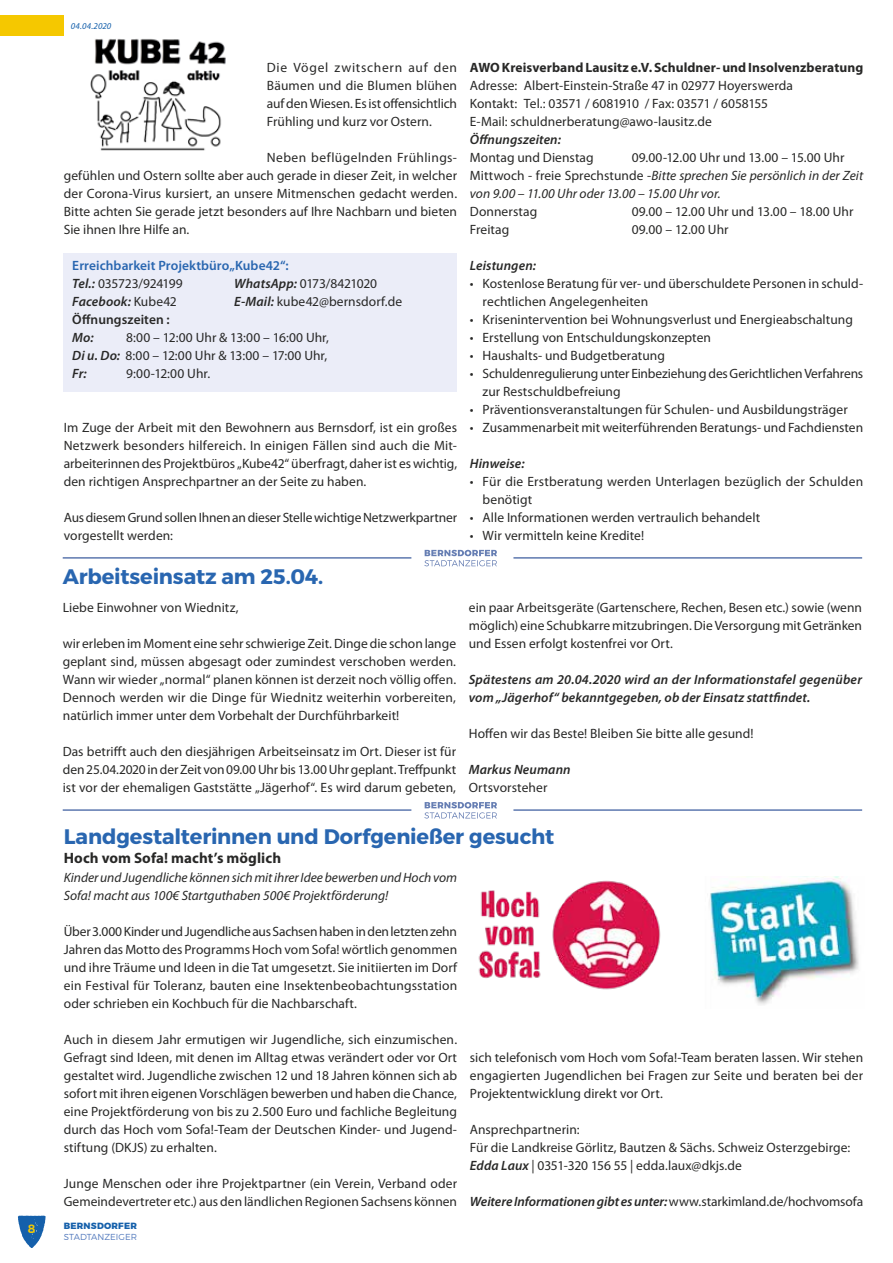
<style>
.page{position:relative;width:893px;height:1263px;background:#fff}
.page>*{position:absolute;margin:0;border:0;box-sizing:border-box;transform-origin:0 0}
.t1{font:700 21px "Montserrat";letter-spacing:-.005em;color:#2966b0}
.t2{font:700 15px "Myriad Pro";letter-spacing:.005em;color:#282827}
.t3{font:13.5px/18px "Myriad Pro";letter-spacing:.005em;color:#282827;text-align:justify}
.t4{font:italic 13.5px/18px "Myriad Pro";color:#282827}
.t5{font:italic 600 13.5px/18px "Myriad Pro";letter-spacing:.01em;color:#282827}
.t6{font:700 13.5px "Myriad Pro";letter-spacing:.005em;color:#282827}
.t7{font:600 13.5px/18px "Myriad Pro";letter-spacing:.005em;color:#2966b0}
.t8{font:13.5px "Myriad Pro";letter-spacing:-.03em;color:#282827}
.t9{font:600 13.5px "Myriad Pro";letter-spacing:.005em;color:#282827}
.t10{font:600 12px "Montserrat";color:#f6ca00}
.t11{font:800 9px "Montserrat";letter-spacing:.025em;color:#1560ab}
.t12{font:italic 9px "Myriad Pro";letter-spacing:.005em;color:#1560ab}
.t13{font:300 8.7px "Montserrat";color:#537abd}
.s1{font-style:italic;color:#282827}
.s2{font-weight:400;color:#282827}
.s3{font-weight:600;font-style:italic}
.s4{font-weight:400;font-style:normal}
.s5{font-style:normal}
</style>
<div class="page">
<svg style="left:18px;top:1215px;width:28px;height:33px"></svg>
<div style="left:0;top:15px;width:64px;height:21px;background:#f5c800"></div>
<hr style="left:63px;top:557px;width:348px;height:2px;background:#5d78af">
<hr style="left:513px;top:557px;width:349px;height:2px;background:#5d78af">
<svg style="left:424px;top:550px;width:73px;height:16px"></svg>
<hr style="left:63px;top:809px;width:348px;height:2px;background:#5d78af">
<hr style="left:513px;top:809px;width:349px;height:2px;background:#5d78af">
<svg style="left:424px;top:802px;width:73px;height:16px"></svg>
<img style="left:90px;top:39px;width:136px;height:112px">
<div style="left:64px;top:254px;width:393px;height:138px;background:#ebedf8"></div>
<img style="left:478px;top:876px;width:381px;height:129px">
<p class="t12" style="left:71px;top:20px;width:42px">04.04.2020</p>
<p class="t3" style="left:267px;top:58px;width:192px">Die Vögel zwitschern auf den Bäumen und die Blumen blühen auf den Wiesen. Es ist offensichtlich Frühling und kurz vor Ostern.</p>
<p class="t3" style="left:64px;top:148px;width:395px;text-indent:203px">Neben beflügelnden Frühlings&shy;gefühlen und Ostern sollte aber auch gerade in dieser Zeit, in welcher der Corona-Virus kursiert, an unsere Mitmenschen gedacht werden.<br>Bitte achten Sie gerade jetzt besonders auf Ihre Nachbarn und bieten Sie ihnen Ihre Hilfe an.</p>
<p class="t7" style="left:72px;top:256px;width:218px">Erreichbarkeit Projektbüro„Kube42“:<br><span class="s1">Tel.:</span> <span class="s2">035723/924199</span></p>
<p class="t8" style="left:234px;top:275px;width:144px"><span class="s3">WhatsApp:</span> 0173/8421020</p>
<p class="t5" style="left:72px;top:292px;width:106px">Facebook: <span class="s4">Kube42</span></p>
<p class="t3" style="left:234px;top:292px;width:169px"><span class="s3">E-Mail:</span> kube42@bernsdorf.de</p>
<p class="t9" style="left:72px;top:311px;width:99px">Öffnungszeiten :</p>
<p class="t5" style="left:72px;top:328px;width:23px">Mo:</p>
<p class="t3" style="left:72px;top:328px;width:258px;text-align:left;text-indent:54px">8:00 – 12:00 Uhr &amp; 13:00 – 16:00 Uhr,<br><span class="s3">Di u. Do:</span> 8:00 – 12:00 Uhr &amp; 13:00 – 17:00 Uhr,<br><span class="s3">Fr:</span></p>
<p class="t3" style="left:126px;top:364px;width:85px">9:00-12:00 Uhr.</p>
<p class="t3" style="left:64px;top:418px;width:395px">Im Zuge der Arbeit mit den Bewohnern aus Bernsdorf, ist ein großes Netzwerk besonders hilfereich. In einigen Fällen sind auch die Mit&shy;arbeiterinnen des Projektbüros „Kube42“ überfragt, daher ist es wichtig, den richtigen Ansprechpartner an der Seite zu haben.</p>
<p class="t3" style="left:64px;top:508px;width:395px">Aus diesem Grund sollen Ihnen an dieser Stelle wichtige Netzwerkpartner vorgestellt werden:</p>
<h1 class="t1" style="left:63px;top:564px;width:262px">Arbeitseinsatz am 25.04.</h1>
<p class="t3" style="left:63px;top:598px;width:177px">Liebe Einwohner von Wiednitz,</p>
<p class="t3" style="left:63px;top:634px;width:395px">wir erleben im Moment eine sehr schwierige Zeit. Dinge die schon lange geplant sind, müssen abgesagt oder zumindest verschoben werden.<br>Wann wir wieder „normal“ planen können ist derzeit noch völlig offen.<br>Dennoch werden wir die Dinge für Wiednitz weiterhin vorbereiten, natürlich immer unter dem Vorbehalt der Durchführbarkeit!</p>
<p class="t3" style="left:63px;top:742px;width:395px">Das betrifft auch den diesjährigen Arbeitseinsatz im Ort. Dieser ist für den 25.04.2020 in der Zeit von 09.00 Uhr bis 13.00 Uhr geplant. Treffpunkt ist vor der ehemaligen Gaststätte „Jägerhof“. Es wird darum gebeten,</p>
<p class="t6" style="left:470px;top:59px;width:395px">AWO Kreisverband Lausitz e.V. Schuldner- und Insolvenzberatung</p>
<p class="t3" style="left:470px;top:76px;width:325px;text-align:left">Adresse: Albert-Einstein-Straße 47 in 02977 Hoyerswerda<br>Kontakt: Tel.: 03571 / 6081910 / Fax: 03571 / 6058155<br>E-Mail: schuldnerberatung@awo-lausitz.de</p>
<p class="t5" style="left:470px;top:130px;width:93px">Öffnungszeiten:</p>
<p class="t3" style="left:470px;top:148px;width:125px">Montag und Dienstag</p>
<p class="t4" style="left:470px;top:148px;width:395px;text-indent:162px"><span class="s5">09.00-12.00 Uhr und 13.00 – 15.00 Uhr<br>Mittwoch - freie Sprechstunde -</span>Bitte sprechen Sie persönlich in der Zeit von 9.00 – 11.00 Uhr oder 13.00 – 15.00 Uhr vor.</p>
<p class="t3" style="left:470px;top:202px;width:69px">Donnerstag</p>
<p class="t3" style="left:632px;top:202px;width:223px">09.00 – 12.00 Uhr und 13.00 – 18.00 Uhr</p>
<p class="t3" style="left:470px;top:220px;width:41px">Freitag</p>
<p class="t3" style="left:632px;top:220px;width:98px">09.00 – 12.00 Uhr</p>
<p class="t5" style="left:470px;top:256px;width:68px">Leistungen:</p>
<p class="t3" style="left:483px;top:274px;width:382px;text-indent:-13px">• Kostenlose Beratung für ver- und überschuldete Personen in schuld&shy;rechtlichen Angelegenheiten</p>
<p class="t3" style="left:470px;top:310px;width:385px">• Krisenintervention bei Wohnungsverlust und Energieabschaltung</p>
<p class="t3" style="left:470px;top:328px;width:243px">• Erstellung von Entschuldungskonzepten</p>
<p class="t3" style="left:470px;top:346px;width:197px">• Haushalts- und Budgetberatung</p>
<p class="t3" style="left:483px;top:364px;width:382px;text-indent:-13px">• Schuldenregulierung unter Einbeziehung des Gerichtlichen Verfahrens zur Restschuldbefreiung</p>
<p class="t3" style="left:470px;top:400px;width:379px">• Präventionsveranstaltungen für Schulen- und Ausbildungsträger</p>
<p class="t3" style="left:470px;top:418px;width:395px">• Zusammenarbeit mit weiterführenden Beratungs- und Fachdiensten</p>
<p class="t5" style="left:470px;top:454px;width:56px">Hinweise:</p>
<p class="t3" style="left:483px;top:472px;width:382px;text-indent:-13px">• Für die Erstberatung werden Unterlagen bezüglich der Schulden benötigt</p>
<p class="t3" style="left:470px;top:508px;width:292px">• Alle Informationen werden vertraulich behandelt</p>
<p class="t3" style="left:470px;top:526px;width:176px">• Wir vermitteln keine Kredite!</p>
<p class="t3" style="left:469px;top:598px;width:395px">ein paar Arbeitsgeräte (Gartenschere, Rechen, Besen etc.) sowie (wenn möglich) eine Schubkarre mitzubringen. Die Versorgung mit Getränken und Essen erfolgt kostenfrei vor Ort.</p>
<p class="t5" style="left:469px;top:670px;width:395px">Spätestens am 20.04.2020 wird an der Informationstafel gegenüber vom „Jägerhof“ bekanntgegeben, ob der Einsatz stattfindet.</p>
<p class="t3" style="left:469px;top:724px;width:286px">Hoffen wir das Beste! Bleiben Sie bitte alle gesund!</p>
<p class="t5" style="left:469px;top:760px;width:103px">Markus Neumann</p>
<p class="t3" style="left:469px;top:778px;width:80px">Ortsvorsteher</p>
<h1 class="t1" style="left:64px;top:824px;width:492px">Landgestalterinnen und Dorfgenießer gesucht</h1>
<p class="t4" style="left:64px;top:868px;width:395px">Kinder und Jugendliche können sich mit ihrer Idee bewerben und Hoch vom<br>Sofa! macht aus 100€ Startguthaben 500€ Projektförderung!</p>
<p class="t3" style="left:64px;top:922px;width:395px">Über 3.000 Kinder und Jugendliche aus Sachsen haben in den letzten zehn Jahren das Motto des Programms Hoch vom Sofa! wörtlich genommen und ihre Träume und Ideen in die Tat umgesetzt. Sie initiierten im Dorf ein Festival für Toleranz, bauten eine Insektenbeobachtungsstation oder schrieben ein Kochbuch für die Nachbarschaft.</p>
<p class="t3" style="left:64px;top:1030px;width:395px">Auch in diesem Jahr ermutigen wir Jugendliche, sich einzumischen.<br>Gefragt sind Ideen, mit denen im Alltag etwas verändert oder vor Ort gestaltet wird. Jugendliche zwischen 12 und 18 Jahren können sich ab sofort mit ihren eigenen Vorschlägen bewerben und haben die Chance, eine Projektförderung von bis zu 2.500 Euro und fachliche Begleitung durch das Hoch vom Sofa!-Team der Deutschen Kinder- und Jugend&shy;stiftung (DKJS) zu erhalten.</p>
<p class="t3" style="left:64px;top:1174px;width:395px">Junge Menschen oder ihre Projektpartner (ein Verein, Verband oder<br>Gemeindevertreter etc.) aus den ländlichen Regionen Sachsens können</p>
<p class="t2" style="left:64px;top:849px;width:219px">Hoch vom Sofa! macht’s möglich</p>
<p class="t3" style="left:470px;top:1048px;width:395px">sich telefonisch vom Hoch vom Sofa!-Team beraten lassen. Wir stehen engagierten Jugendlichen bei Fragen zur Seite und beraten bei der Projektentwicklung direkt vor Ort.</p>
<p class="t3" style="left:470px;top:1120px;width:382px;text-align:left">Ansprechpartnerin:<br>Für die Landkreise Görlitz, Bautzen &amp; Sächs. Schweiz Osterzgebirge:<br><span class="s3">Edda Laux</span> | 0351-320 156 55 | edda.laux@dkjs.de</p>
<p class="t5" style="left:470px;top:1192px;width:395px">Weitere Informationen gibt es unter: <span class="s4">www.starkimland.de/hochvomsofa</span></p>
<p class="t10" style="left:28px;top:1221px;width:9px">8</p>
<p class="t11" style="left:64px;top:1220px;width:75px">BERNSDORFER</p>
<p class="t13" style="left:64px;top:1231px;width:75px">STADTANZEIGER</p>
</div>
